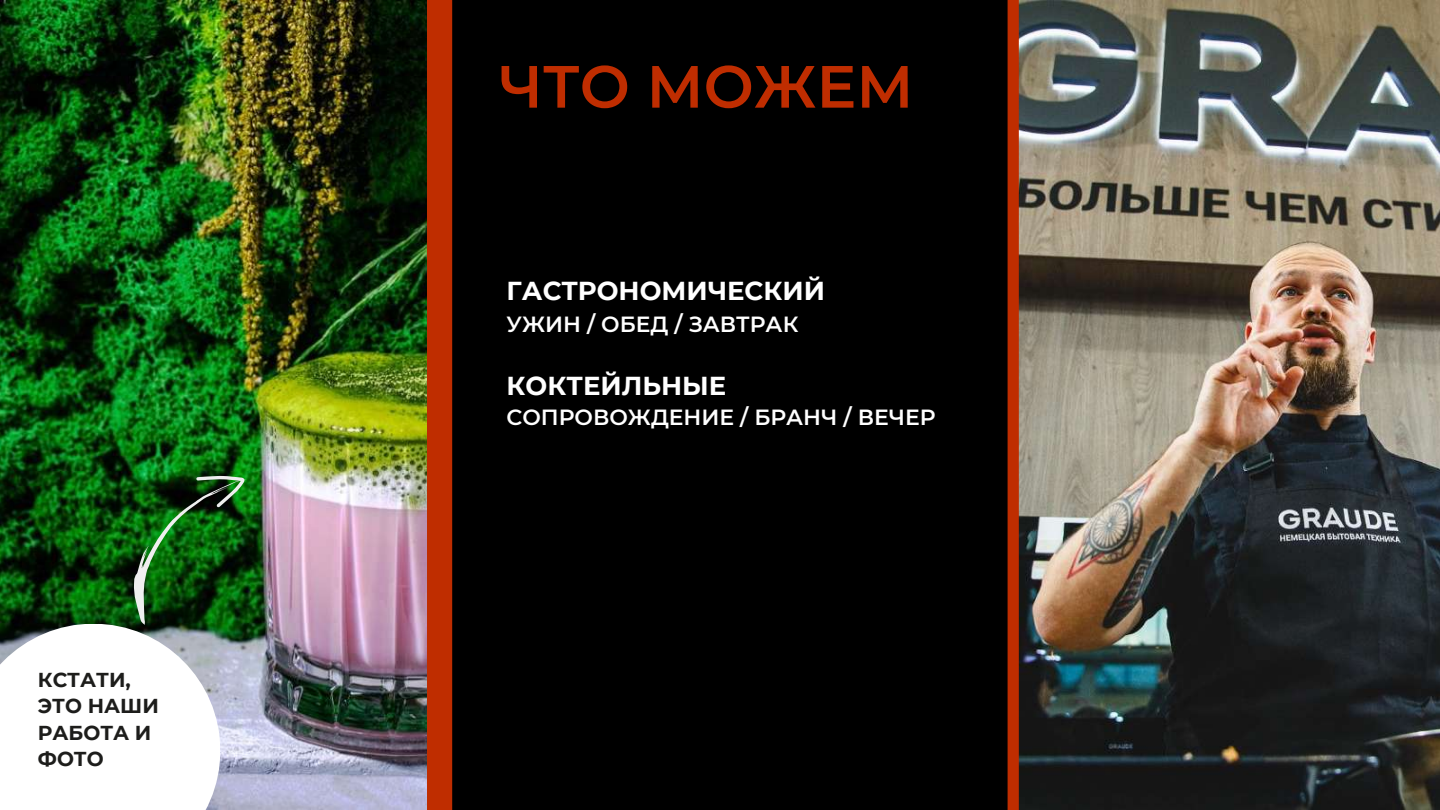
<style>
.page{position:relative;width:1440px;height:810px;background:#fff}
.page>*{position:absolute;margin:0;border:0;box-sizing:border-box;transform-origin:0 0}
.t1{font:600 59.5px "Montserrat";color:#bf2d00}
.t2{font:700 25.9px "Montserrat";color:#fff}
.t3{font:600 21.9px "Montserrat";color:#fff}
.t4{font:700 20.1px/26.4px "Montserrat";color:#1d1d1b}
</style>
<div class="page">
<div style="left:452px;top:0;width:988px;height:810px;background:#000"></div>
<div style="left:427px;top:0;width:25px;height:810px;background:#bf2d00"></div>
<img style="left:1019px;top:0;width:421px;height:810px">
<div style="left:1008px;top:0;width:11px;height:810px;background:#bf2d00"></div>
<img style="left:0;top:0;width:427px;height:810px">
<svg style="left:102px;top:453px;width:145px;height:184px;background:#115414"></svg>
<div style="left:0;top:624px;width:220px;height:186px;background:#fff"></div>
<p class="t4" style="left:38px;top:666px;width:122px">КСТАТИ,<br>ЭТО НАШИ<br>РАБОТА И<br>ФОТО</p>
<h1 class="t1" style="left:499px;top:50px;width:416px">ЧТО МОЖЕМ</h1>
<p class="t2" style="left:507px;top:275px;width:320px">ГАСТРОНОМИЧЕСКИЙ</p>
<p class="t3" style="left:507px;top:311px;width:293px">УЖИН / ОБЕД / ЗАВТРАК</p>
<p class="t2" style="left:507px;top:370px;width:221px">КОКТЕЙЛЬНЫЕ</p>
<p class="t3" style="left:507px;top:404px;width:430px">СОПРОВОЖДЕНИЕ / БРАНЧ / ВЕЧЕР</p>
</div>
